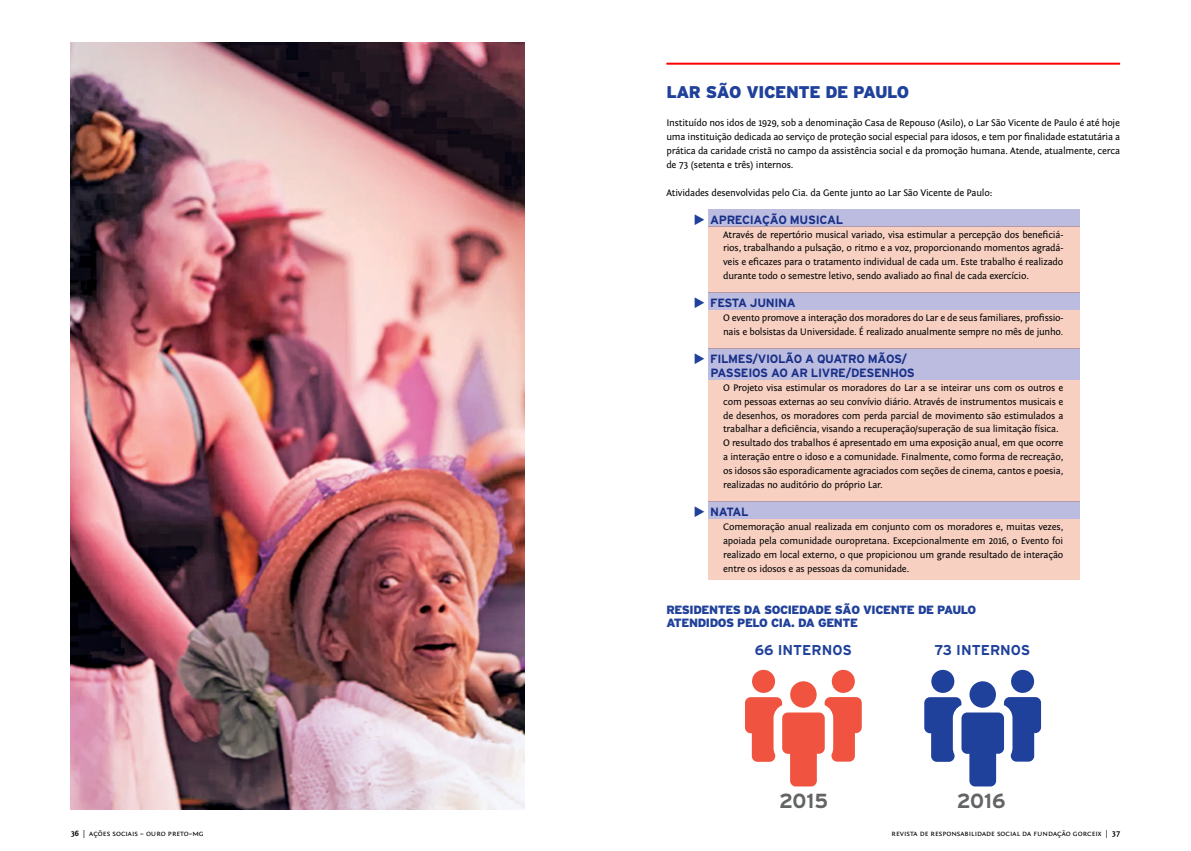
<style>
.page{position:relative;width:1191px;height:851px;background:#fff}
.page>*{position:absolute;margin:0;border:0;box-sizing:border-box;transform-origin:0 0}
.t1{font:700 20.4px "Interstate";color:#636466}
.t2{font:900 16.9px "Interstate";letter-spacing:-.025em;color:#20419b}
.t3{font:700 condensed 16.3px "Interstate";color:#20419b}
.t4{font:700 14.3px "Interstate";color:#20419b}
.t5{font:700 12px/13.9px "Interstate";letter-spacing:-.025em;color:#20419b}
.t6{font:900 12px/13.9px "Interstate";letter-spacing:-.035em;color:#20419b}
.t7{font:10px/13.9px "Fontin Sans";letter-spacing:-.02em;color:#000;text-align:justify}
.t8{font:8px "Fontin Sans Small Caps";color:#000}
.s1{font-size:9px}
.s2{font-family:"Fontin Sans";font-weight:700}
</style>
<div class="page">
<div style="left:752px;top:669px;width:23px;height:23px;background:#f0533f;border-radius:50%"></div>
<div style="left:831px;top:669px;width:24px;height:23px;background:#f0533f;border-radius:50%"></div>
<svg style="left:745px;top:697px;width:116px;height:89px"></svg>
<div style="left:790px;top:681px;width:26px;height:26px;background:#f0533f;border-radius:50%"></div>
<div style="left:931px;top:669px;width:23px;height:23px;background:#20419b;border-radius:50%"></div>
<div style="left:1011px;top:669px;width:23px;height:23px;background:#20419b;border-radius:50%"></div>
<svg style="left:924px;top:697px;width:117px;height:89px"></svg>
<div style="left:969px;top:681px;width:27px;height:26px;background:#20419b;border-radius:50%"></div>
<img style="left:71px;top:42px;width:453px;height:766px">
<hr style="left:666px;top:63px;width:454px;height:2px;background:#f00">
<div style="left:708px;top:209px;width:371px;height:18px;background:#bbbcdf"></div>
<div style="left:708px;top:293px;width:371px;height:17px;background:#bbbcdf"></div>
<div style="left:708px;top:348px;width:371px;height:32px;background:#bbbcdf"></div>
<div style="left:708px;top:501px;width:371px;height:18px;background:#bbbcdf"></div>
<div style="left:708px;top:227px;width:371px;height:66px;background:#f7d0c1"></div>
<div style="left:708px;top:310px;width:371px;height:38px;background:#f7d0c1"></div>
<div style="left:708px;top:380px;width:371px;height:121px;background:#f7d0c1"></div>
<div style="left:708px;top:519px;width:371px;height:60px;background:#f7d0c1"></div>
<h2 class="t2" style="left:666px;top:83px;width:244px">LAR SÃO VICENTE DE PAULO</h2>
<p class="t7" style="left:666px;top:116px;width:455px">Instituído nos idos de 1929, sob a denominação Casa de Repouso (Asilo), o Lar São Vicente de Paulo é até hoje uma instituição dedicada ao serviço de proteção social especial para idosos, e tem por finalidade estatutária a prática da caridade cristã no campo da assistência social e da promoção humana. Atende, atualmente, cerca de 73 (setenta e três) internos.</p>
<p class="t7" style="left:666px;top:186px;width:327px">Atividades desenvolvidas pelo Cia. da Gente junto ao Lar São Vicente de Paulo:</p>
<p class="t5" style="left:710px;top:212px;width:134px">APRECIAÇÃO MUSICAL</p>
<p class="t7" style="left:723px;top:227px;width:342px">Através de repertório musical variado, visa estimular a percepção dos beneficiá&shy;rios, trabalhando a pulsação, o ritmo e a voz, proporcionando momentos agradá&shy;veis e eficazes para o tratamento individual de cada um. Este trabalho é realizado durante todo o semestre letivo, sendo avaliado ao final de cada exercício.</p>
<p class="t5" style="left:710px;top:296px;width:87px">FESTA JUNINA</p>
<p class="t7" style="left:723px;top:311px;width:342px">O evento promove a interação dos moradores do Lar e de seus familiares, profissio&shy;nais e bolsistas da Universidade. É realizado anualmente sempre no mês de junho<span class="s1">.</span></p>
<p class="t5" style="left:710px;top:351px;width:206px">FILMES/VIOLÃO A QUATRO MÃOS/<br>PASSEIOS AO AR LIVRE/DESENHOS</p>
<p class="t7" style="left:723px;top:380px;width:342px;text-align:left">O Projeto visa estimular os moradores do Lar a se inteirar uns com os outros e com pessoas externas ao seu convívio diário. Através de instrumentos musicais e de desenhos, os moradores com perda parcial de movimento são estimulados a trabalhar a deficiência, visando a recuperação/superação de sua limitação física.<br>O resultado dos trabalhos é apresentado em uma exposição anual, em que ocorre a interação entre o idoso e a comunidade. Finalmente, como forma de recreação, os idosos são esporadicamente agraciados com seções de cinema, cantos e poesia, realizadas no auditório do próprio Lar.</p>
<p class="t5" style="left:710px;top:504px;width:40px">NATAL</p>
<p class="t7" style="left:723px;top:519px;width:342px">Comemoração anual realizada em conjunto com os moradores e, muitas vezes, apoiada pela comunidade ouropretana. Excepcionalmente em 2016, o Evento foi realizado em local externo, o que propicionou um grande resultado de interação entre os idosos e as pessoas da comunidade.</p>
<p class="t6" style="left:666px;top:602px;width:311px">RESIDENTES DA SOCIEDADE SÃO VICENTE DE PAULO<br>ATENDIDOS PELO CIA. DA GENTE</p>
<h3 class="t3" style="left:684px;top:610px;width:337px">RESIDENTES DA SSVP ATENDIDOS PELO CIA. DA GENTE</h3>
<h3 class="t4" style="left:754px;top:641px;width:99px">66 INTERNOS</h3>
<h3 class="t4" style="left:934px;top:641px;width:97px">73 INTERNOS</h3>
<h1 class="t1" style="left:779px;top:789px;width:50px">2015</h1>
<h1 class="t1" style="left:956px;top:789px;width:50px">2016</h1>
<p class="t8" style="left:71px;top:829px;width:134px"><span class="s2">36</span> | ações sociais – ouro preto–mg</p>
<p class="t8" style="left:891px;top:829px;width:230px">revista de responsabilidade social da fundação gorceix | <span class="s2">37</span></p>
</div>
